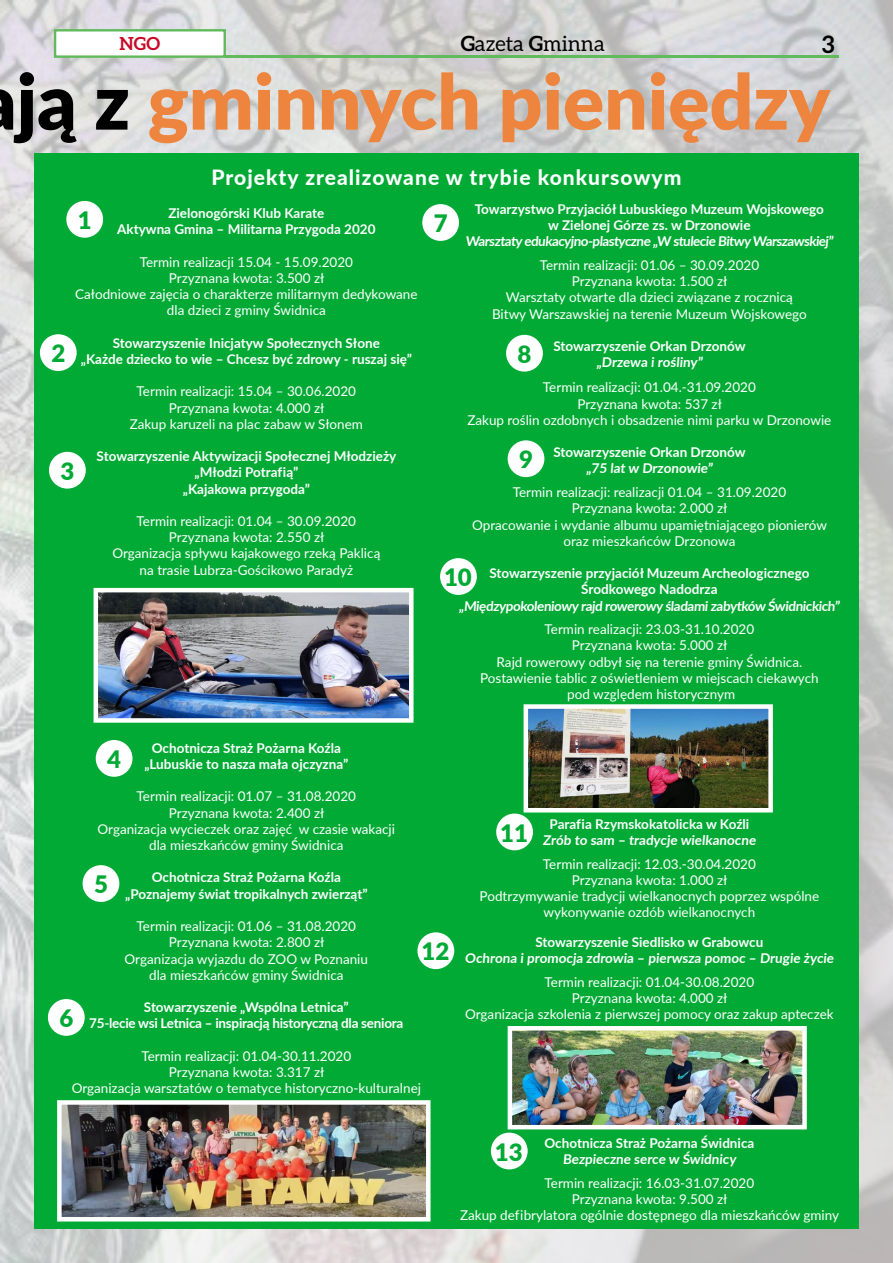
<style>
.page{position:relative;width:893px;height:1263px;background:#fff}
.page>*{position:absolute;margin:0;border:0;box-sizing:border-box;transform-origin:0 0}
.t1{font:900 76.5px "Lato";color:#ed853f}
.t2{font:900 24px "Lato";color:#01aa34}
.t3{font:700 24px "Aleo";color:#000}
.t4{font:800 21px "Lato";letter-spacing:.05em;color:#fff}
.t5{font:21px "Aleo";color:#000}
.t6{font:700 18px "Aleo";color:#c60a27}
.t7{font:13.5px/16.2px "Lato";color:#fff;text-align:center}
.t8{font:700 13.5px/16.2px "Lato";color:#fff;text-align:center}
.t9{font:700 13.5px/16.2px "Lato";letter-spacing:-.02em;color:#fff;text-align:center}
.s1{font-weight:700}
.s2{color:#000}
</style>
<div class="page">
<img style="left:0;top:0;width:893px;height:1263px">
<div style="left:54px;top:29px;width:172px;height:29px;background:#fff;border:2px solid #61ba5b"></div>
<hr style="left:226px;top:56px;width:613px;height:2px;background:#61ba5b">
<div style="left:34px;top:153px;width:825px;height:1076px;background:#01aa34"></div>
<div style="left:66px;top:201px;width:37px;height:37px;background:#fff;border-radius:50%"></div>
<div style="left:40px;top:334px;width:37px;height:37px;background:#fff;border-radius:50%"></div>
<div style="left:49px;top:452px;width:37px;height:37px;background:#fff;border-radius:50%"></div>
<div style="left:422px;top:204px;width:37px;height:37px;background:#fff;border-radius:50%"></div>
<img style="left:99px;top:593px;width:310px;height:125px">
<div style="left:94px;top:588px;width:320px;height:135px;border:4px solid #fff"></div>
<img style="left:62px;top:1105px;width:364px;height:111px">
<div style="left:57px;top:1100px;width:374px;height:121px;border:4px solid #fff"></div>
<div style="left:96px;top:740px;width:37px;height:37px;background:#fff;border-radius:50%"></div>
<div style="left:83px;top:865px;width:36px;height:37px;background:#fff;border-radius:50%"></div>
<div style="left:48px;top:999px;width:37px;height:37px;background:#fff;border-radius:50%"></div>
<div style="left:506px;top:335px;width:37px;height:37px;background:#fff;border-radius:50%"></div>
<div style="left:508px;top:440px;width:36px;height:37px;background:#fff;border-radius:50%"></div>
<div style="left:440px;top:558px;width:37px;height:37px;background:#fff;border-radius:50%"></div>
<img style="left:513px;top:1031px;width:289px;height:93px">
<div style="left:508px;top:1026px;width:299px;height:103px;border:4px solid #fff"></div>
<img style="left:529px;top:709px;width:239px;height:98px">
<div style="left:524px;top:704px;width:249px;height:108px;border:4px solid #fff"></div>
<div style="left:496px;top:813px;width:37px;height:37px;background:#fff;border-radius:50%"></div>
<div style="left:417px;top:932px;width:37px;height:37px;background:#fff;border-radius:50%"></div>
<div style="left:491px;top:1132px;width:37px;height:37px;background:#fff;border-radius:50%"></div>
<h3 class="t6" style="left:120px;top:33px;width:42px">NGO</h3>
<h3 class="t5" style="left:461px;top:31px;width:146px"><span class="s1">G</span>azeta <span class="s1">G</span>minna</h3>
<h2 class="t3" style="left:822px;top:30px;width:14px">3</h2>
<h1 class="t1" style="left:17px;top:44px;width:815px"><span class="s2">ją z</span> gminnych pieniędzy</h1>
<h3 class="t4" style="left:211px;top:162px;width:472px">Projekty zrealizowane w trybie konkursowym</h3>
<p class="t8" style="left:117px;top:205px;width:260px">Zielonogórski Klub Karate<br>Aktywna Gmina – Militarna Przygoda 2020</p>
<p class="t7" style="left:75px;top:253px;width:344px">Termin realizacji 15.04 - 15.09.2020<br>Przyznana kwota: 3.500 zł<br>Całodniowe zajęcia o charakterze militarnym dedykowane dla dzieci z gminy Świdnica</p>
<p class="t8" style="left:81px;top:334px;width:333px">Stowarzyszenie Inicjatyw Społecznych Słone<br>„Każde dziecko to wie – Chcesz być zdrowy - ruszaj się”</p>
<p class="t7" style="left:130px;top:383px;width:235px">Termin realizacji: 15.04 – 30.06.2020<br>Przyznana kwota: 4.000 zł<br>Zakup karuzeli na plac zabaw w Słonem</p>
<p class="t8" style="left:97px;top:448px;width:301px">Stowarzyszenie Aktywizacji Społecznej Młodzieży „Młodzi Potrafią”<br>„Kajakowa przygoda”</p>
<p class="t7" style="left:112px;top:512px;width:269px">Termin realizacji: 01.04 – 30.09.2020<br>Przyznana kwota: 2.550 zł<br>Organizacja spływu kajakowego rzeką Paklicą na trasie Lubrza-Gościkowo Paradyż</p>
<h2 class="t2" style="left:78px;top:202px;width:15px">1</h2>
<h2 class="t2" style="left:51px;top:335px;width:15px">2</h2>
<h2 class="t2" style="left:60px;top:453px;width:15px">3</h2>
<p class="t8" style="left:465px;top:200px;width:371px">Towarzystwo Przyjaciół Lubuskiego Muzeum Wojskowego<br>w Zielonej Górze zs. w Drzonowie<br>Warsztaty edukacyjno-plastyczne „W stulecie Bitwy Warszawskiej”</p>
<p class="t7" style="left:492px;top:256px;width:316px">Termin realizacji: 01.06 – 30.09.2020<br>Przyznana kwota: 1.500 zł<br>Warsztaty otwarte dla dzieci związane z rocznicą Bitwy Warszawskiej na terenie Muzeum Wojskowego</p>
<p class="t8" style="left:553px;top:337px;width:194px">Stowarzyszenie Orkan Drzonów „Drzewa i rośliny”</p>
<p class="t7" style="left:467px;top:379px;width:365px">Termin realizacji: 01.04.-31.09.2020<br>Przyznana kwota: 537 zł<br>Zakup roślin ozdobnych i obsadzenie nimi parku w Drzonowie</p>
<p class="t8" style="left:553px;top:444px;width:194px">Stowarzyszenie Orkan Drzonów „75 lat w Drzonowie”</p>
<p class="t7" style="left:472px;top:484px;width:356px">Termin realizacji: realizacji 01.04 – 31.09.2020<br>Przyznana kwota: 2.000 zł<br>Opracowanie i wydanie albumu upamiętniającego pionierów oraz mieszkańców Drzonowa</p>
<p class="t8" style="left:459px;top:564px;width:384px">Stowarzyszenie przyjaciół Muzeum Archeologicznego<br>Środkowego Nadodrza<br>„Międzypokoleniowy rajd rowerowy śladami zabytków Świdnickich”</p>
<p class="t7" style="left:480px;top:621px;width:340px">Termin realizacji: 23.03-31.10.2020<br>Przyznana kwota: 5.000 zł<br>Rajd rowerowy odbył się na terenie gminy Świdnica.<br>Postawienie tablic z oświetleniem w miejscach ciekawych pod względem historycznym</p>
<h2 class="t2" style="left:434px;top:205px;width:15px">7</h2>
<h2 class="t2" style="left:517px;top:336px;width:15px">8</h2>
<h2 class="t2" style="left:519px;top:442px;width:15px">9</h2>
<h2 class="t2" style="left:444px;top:559px;width:29px">10</h2>
<p class="t8" style="left:144px;top:739px;width:206px">Ochotnicza Straż Pożarna Koźla „Lubuskie to nasza mała ojczyzna”</p>
<p class="t7" style="left:98px;top:788px;width:299px">Termin realizacji: 01.07 – 31.08.2020<br>Przyznana kwota: 2.400 zł<br>Organizacja wycieczek oraz zajęć w czasie wakacji dla mieszkańców gminy Świdnica</p>
<p class="t8" style="left:125px;top:869px;width:244px">Ochotnicza Straż Pożarna Koźla „Poznajemy świat tropikalnych zwierząt”</p>
<p class="t7" style="left:125px;top:917px;width:245px">Termin realizacji: 01.06 – 31.08.2020<br>Przyznana kwota: 2.800 zł<br>Organizacja wyjazdu do ZOO w Poznaniu dla mieszkańców gminy Świdnica</p>
<p class="t9" style="left:89px;top:998px;width:316px">Stowarzyszenie „Wspólna Letnica”<br>75-lecie wsi Letnica – inspiracją historyczną dla seniora</p>
<p class="t7" style="left:72px;top:1047px;width:351px">Termin realizacji: 01.04-30.11.2020<br>Przyznana kwota: 3.317 zł<br>Organizacja warsztatów o tematyce historyczno-kulturalnej</p>
<h2 class="t2" style="left:107px;top:741px;width:15px">4</h2>
<h2 class="t2" style="left:94px;top:866px;width:15px">5</h2>
<h2 class="t2" style="left:421px;top:933px;width:29px">12</h2>
<h2 class="t2" style="left:59px;top:1000px;width:15px">6</h2>
<p class="t8" style="left:543px;top:815px;width:216px">Parafia Rzymskokatolicka w Koźli<br>Zrób to sam – tradycje wielkanocne</p>
<p class="t7" style="left:480px;top:855px;width:341px">Termin realizacji: 12.03.-30.04.2020<br>Przyznana kwota: 1.000 zł<br>Podtrzymywanie tradycji wielkanocnych poprzez wspólne wykonywanie ozdób wielkanocnych</p>
<p class="t8" style="left:465px;top:933px;width:372px">Stowarzyszenie Siedlisko w Grabowcu<br>Ochrona i promocja zdrowia – pierwsza pomoc – Drugie życie</p>
<p class="t7" style="left:465px;top:973px;width:370px">Termin realizacji: 01.04-30.08.2020<br>Przyznana kwota: 4.000 zł<br>Organizacja szkolenia z pierwszej pomocy oraz zakup apteczek</p>
<h2 class="t2" style="left:500px;top:815px;width:29px">11</h2>
<p class="t8" style="left:544px;top:1134px;width:211px">Ochotnicza Straż Pożarna Świdnica<br>Bezpieczne serce w Świdnicy</p>
<p class="t7" style="left:460px;top:1174px;width:381px">Termin realizacji: 16.03-31.07.2020<br>Przyznana kwota: 9.500 zł<br>Zakup defibrylatora ogólnie dostępnego dla mieszkańców gminy</p>
<h2 class="t2" style="left:495px;top:1134px;width:29px">13</h2>
</div>
